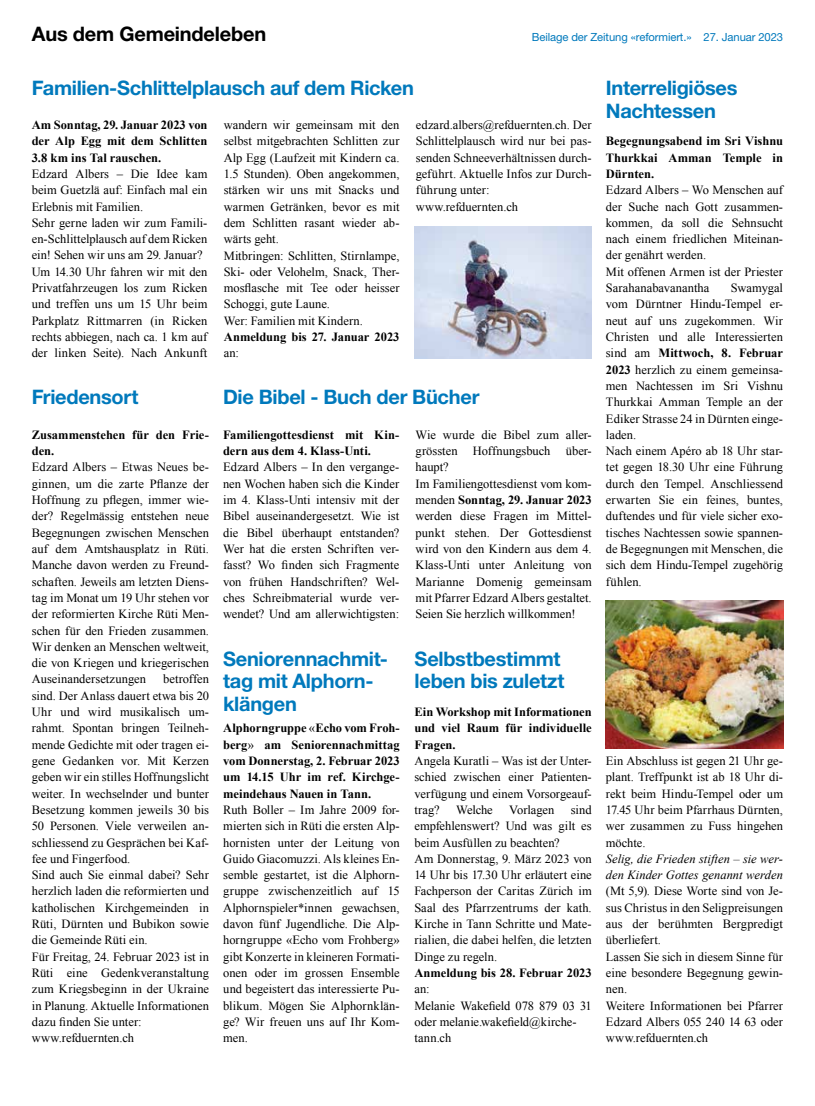
<style>
.page{position:relative;width:815px;height:1106px;background:#fff}
.page>*{position:absolute;margin:0;border:0;box-sizing:border-box;transform-origin:0 0}
.t1{font:700 20px/22.5px "Helvetica Neue LT Std";letter-spacing:-.015em;color:#0079bc}
.t2{font:700 20px "Helvetica Neue LT Std";letter-spacing:-.01em;color:#000}
.t3{font:12.5px/16.2px "Times New Roman";color:#000}
.t4{font:700 12.5px/16.2px "Times New Roman";color:#000;text-align:justify}
.t5{font:italic 12.5px/16.2px "Times New Roman";color:#000}
.t6{font:11.25px "Helvetica Neue LT Std";letter-spacing:-.01em;color:#0079bc}
.s1{font-weight:700}
.s2{font-weight:400}
</style>
<div class="page">
<img style="left:415px;top:226px;width:177px;height:133px">
<img style="left:606px;top:600px;width:177px;height:148px">
<h1 class="t2" style="left:32px;top:22px;width:236px">Aus dem Gemeindeleben</h1>
<p class="t6" style="left:532px;top:30px;width:253px">Beilage der Zeitung «reformiert.» 27. Januar 2023</p>
<h1 class="t1" style="left:32px;top:76px;width:384px">Familien-Schlittelplausch auf dem Ricken</h1>
<p class="t4" style="left:32px;top:116px;width:177px">Am Sonntag, 29. Januar 2023 von der Alp Egg mit dem Schlitten 3.8 km ins Tal rauschen.</p>
<p class="t3" style="left:32px;top:165px;width:177px">Edzard Albers – Die Idee kam beim Guetzlä auf: Einfach mal ein<br>Erlebnis mit Familien.<br>Sehr gerne laden wir zum Famili&shy;en-Schlittelplausch auf dem Ricken ein! Sehen wir uns am 29. Januar?<br>Um 14.30 Uhr fahren wir mit den<br>Privatfahrzeugen los zum Ricken und treffen uns um 15 Uhr beim<br>Parkplatz Rittmarren (in Ricken rechts abbiegen, nach ca. 1 km auf der linken Seite). Nach Ankunft</p>
<h1 class="t1" style="left:606px;top:76px;width:133px">Interreligiöses<br>Nachtessen</h1>
<p class="t4" style="left:606px;top:133px;width:179px">Begegnungsabend im Sri Vishnu Thurkkai Amman Temple in Dürnten.</p>
<p class="t3" style="left:606px;top:182px;width:179px">Edzard Albers – Wo Menschen auf der Suche nach Gott zusammen&shy;kommen, da soll die Sehnsucht nach einem friedlichen Miteinan&shy;der genährt werden.<br>Mit offenen Armen ist der Priester<br>Sarahanabavanantha</p>
<p class="t3" style="left:224px;top:116px;width:177px">wandern wir gemeinsam mit den selbst mitgebrachten Schlitten zur<br>Alp Egg (Laufzeit mit Kindern ca.<br>1.5 Stunden). Oben angekommen, stärken wir uns mit Snacks und warmen Getränken, bevor es mit dem Schlitten rasant wieder ab&shy;wärts geht.<br>Mitbringen: Schlitten, Stirnlampe,<br>Ski- oder Velohelm, Snack, Ther&shy;mosflasche mit Tee oder heisser<br>Schoggi, gute Laune.<br>Wer: Familien mit Kindern.</p>
<p class="t4" style="left:224px;top:328px;width:177px">Anmeldung bis 27. Januar 2023</p>
<p class="t3" style="left:224px;top:345px;width:17px">an:</p>
<p class="t3" style="left:416px;top:117px;width:177px">edzard.albers@refduernten.ch. Der<br>Schlittelplausch wird nur bei pas&shy;senden Schneeverhältnissen durch&shy;geführt. Aktuelle Infos zur Durch&shy;führung unter: www.refduernten.ch</p>
<p class="t3" style="left:606px;top:279px;width:179px;text-indent:125px">Swamygal vom Dürntner Hindu-Tempel er&shy;neut auf uns zugekommen. Wir<br>Christen und alle Interessierten sind am <span class="s1">Mittwoch, 8. Februar<br>2023</span> herzlich zu einem gemeinsa&shy;men Nachtessen im Sri Vishnu<br>Thurkkai Amman Temple an der<br>Ediker Strasse 24 in Dürnten einge&shy;laden.<br>Nach einem Apéro ab 18 Uhr star&shy;tet gegen 18.30 Uhr eine Führung durch den Tempel. Anschliessend erwarten Sie ein feines, buntes, duftendes und für viele sicher exo&shy;tisches Nachtessen sowie spannen&shy;de Begegnungen mit Menschen, die sich dem Hindu-Tempel zugehörig fühlen.</p>
<h1 class="t1" style="left:32px;top:385px;width:108px">Friedensort</h1>
<h1 class="t1" style="left:223px;top:385px;width:258px">Die Bibel - Buch der Bücher</h1>
<p class="t4" style="left:223px;top:426px;width:178px">Familiengottesdienst mit Kin&shy;dern aus dem 4. Klass-Unti.</p>
<p class="t3" style="left:223px;top:459px;width:178px;text-align:justify">Edzard Albers – In den vergange&shy;nen Wochen haben sich die Kinder im 4. Klass-Unti intensiv mit der Bibel auseinandergesetzt. Wie ist die Bibel überhaupt entstanden?<br>Wer hat die ersten Schriften ver&shy;fasst? Wo finden sich Fragmente von frühen Handschriften? Wel&shy;ches Schreibmaterial wurde ver&shy;wendet? Und am allerwichtigsten:</p>
<p class="t3" style="left:416px;top:426px;width:178px">Wie wurde die Bibel zum aller&shy;grössten Hoffnungsbuch über&shy;haupt?<br>Im Familiengottesdienst vom kom&shy;menden <span class="s1">Sonntag, 29. Januar 2023 </span>werden diese Fragen im Mittel&shy;punkt stehen. Der Gottesdienst wird von den Kindern aus dem 4.<br>Klass-Unti unter Anleitung von<br>Marianne Domenig gemeinsam mit Pfarrer Edzard Albers gestaltet.<br>Seien Sie herzlich willkommen!</p>
<p class="t4" style="left:32px;top:426px;width:179px">Zusammenstehen für den Frie&shy;den.</p>
<p class="t3" style="left:32px;top:459px;width:179px;text-align:justify">Edzard Albers – Etwas Neues be&shy;ginnen, um die zarte Pflanze der Hoffnung zu pflegen, immer wie&shy;der? Regelmässig entstehen neue Begegnungen zwischen Menschen auf dem Amtshausplatz in Rüti.<br>Manche davon werden zu Freund&shy;schaften. Jeweils am letzten Diens&shy;tag im Monat um 19 Uhr stehen vor der reformierten Kirche Rüti Men&shy;schen für den Frieden zusammen.<br>Wir denken an Menschen weltweit, die von Kriegen und kriegerischen Auseinandersetzungen</p>
<h1 class="t1" style="left:223px;top:647px;width:166px">Seniorennachmit&shy;tag mit Alphorn&shy;klängen</h1>
<h1 class="t1" style="left:415px;top:647px;width:151px">Selbstbestimmt leben bis zuletzt</h1>
<p class="t3" style="left:32px;top:671px;width:179px;text-indent:131px">betroffen sind. Der Anlass dauert etwa bis 20<br>Uhr und wird musikalisch um&shy;rahmt. Spontan bringen Teilneh&shy;mende Gedichte mit oder tragen ei&shy;gene Gedanken vor. Mit Kerzen geben wir ein stilles Hoffnungslicht weiter. In wechselnder und bunter<br>Besetzung kommen jeweils 30 bis<br>50 Personen. Viele verweilen an&shy;schliessend zu Gesprächen bei Kaf&shy;fee und Fingerfood.<br>Sind auch Sie einmal dabei? Sehr herzlich laden die reformierten und katholischen Kirchgemeinden in<br>Rüti, Dürnten und Bubikon sowie die Gemeinde Rüti ein.<br>Für Freitag, 24. Februar 2023 ist in<br>Rüti eine Gedenkveranstaltung zum Kriegsbeginn in der Ukraine in Planung. Aktuelle Informationen dazu finden Sie unter: www.refduernten.ch</p>
<p class="t4" style="left:414px;top:703px;width:179px">Ein Workshop mit Informationen und viel Raum für individuelle Fragen.</p>
<p class="t3" style="left:414px;top:752px;width:179px;text-align:justify">Angela Kuratli – Was ist der Unter&shy;schied zwischen einer Patienten&shy;verfügung und einem Vorsorgeauf&shy;trag?</p>
<p class="t4" style="left:223px;top:719px;width:178px">Alphorngruppe <span class="s2">«</span>Echo vom Froh&shy;berg<span class="s2">»</span> am Seniorennachmittag vom Donnerstag, 2. Februar 2023 um 14.15 Uhr im ref. Kirchge&shy;meindehaus Nauen in Tann.</p>
<p class="t3" style="left:223px;top:801px;width:178px;text-align:justify">Ruth Boller – Im Jahre 2009 for&shy;mierten sich in Rüti die ersten Alp&shy;hornisten unter der Leitung von Guido Giacomuzzi. Als kleines En&shy;semble gestartet, ist die Alphorn&shy;gruppe zwischenzeitlich auf 15<br>Alphornspieler*innen gewachsen, davon fünf Jugendliche. Die Alp&shy;horngruppe «Echo vom Frohberg» gibt Konzerte in kleineren Formati&shy;onen oder im grossen Ensemble und begeistert das interessierte Pu&shy;blikum. Mögen Sie Alphornklän&shy;ge? Wir freuen uns auf Ihr Kom&shy;men.</p>
<p class="t3" style="left:606px;top:752px;width:179px;text-align:justify">Ein Abschluss ist gegen 21 Uhr ge&shy;plant. Treffpunkt ist ab 18 Uhr di&shy;rekt beim Hindu-Tempel oder um 17.45 Uhr beim Pfarrhaus Dürnten, wer zusammen zu Fuss hingehen möchte.</p>
<p class="t5" style="left:606px;top:850px;width:179px">Selig, die Frieden stiften – sie wer&shy;den Kinder Gottes genannt werden</p>
<p class="t3" style="left:606px;top:883px;width:179px">(Mt 5,9). Diese Worte sind von Je&shy;sus Christus in den Seligpreisungen aus der berühmten Bergpredigt überliefert.<br>Lassen Sie sich in diesem Sinne für eine besondere Begegnung gewin&shy;nen.<br>Weitere Informationen bei Pfarrer<br>Edzard Albers 055 240 14 63 oder www.refduernten.ch</p>
<p class="t3" style="left:414px;top:801px;width:179px;text-indent:157px">sind empfehlenswert? Und was gilt es beim Ausfüllen zu beachten?<br>Am Donnerstag, 9. März 2023 von<br>14 Uhr bis 17.30 Uhr erläutert eine<br>Fachperson der Caritas Zürich im<br>Saal des Pfarrzentrums der kath.<br>Kirche in Tann Schritte und Mate&shy;rialien, die dabei helfen, die letzten<br>Dinge zu regeln.</p>
<p class="t4" style="left:414px;top:964px;width:179px">Anmeldung bis 28. Februar 2023</p>
<p class="t3" style="left:414px;top:980px;width:179px">an:<br>Melanie Wakefield 078 879 03 31 oder melanie.wakefield@kirche&shy;tann.ch</p>
<p class="t3" style="left:456px;top:801px;width:38px">Welche</p>
<p class="t3" style="left:509px;top:801px;width:47px">Vorlagen</p>
</div>
